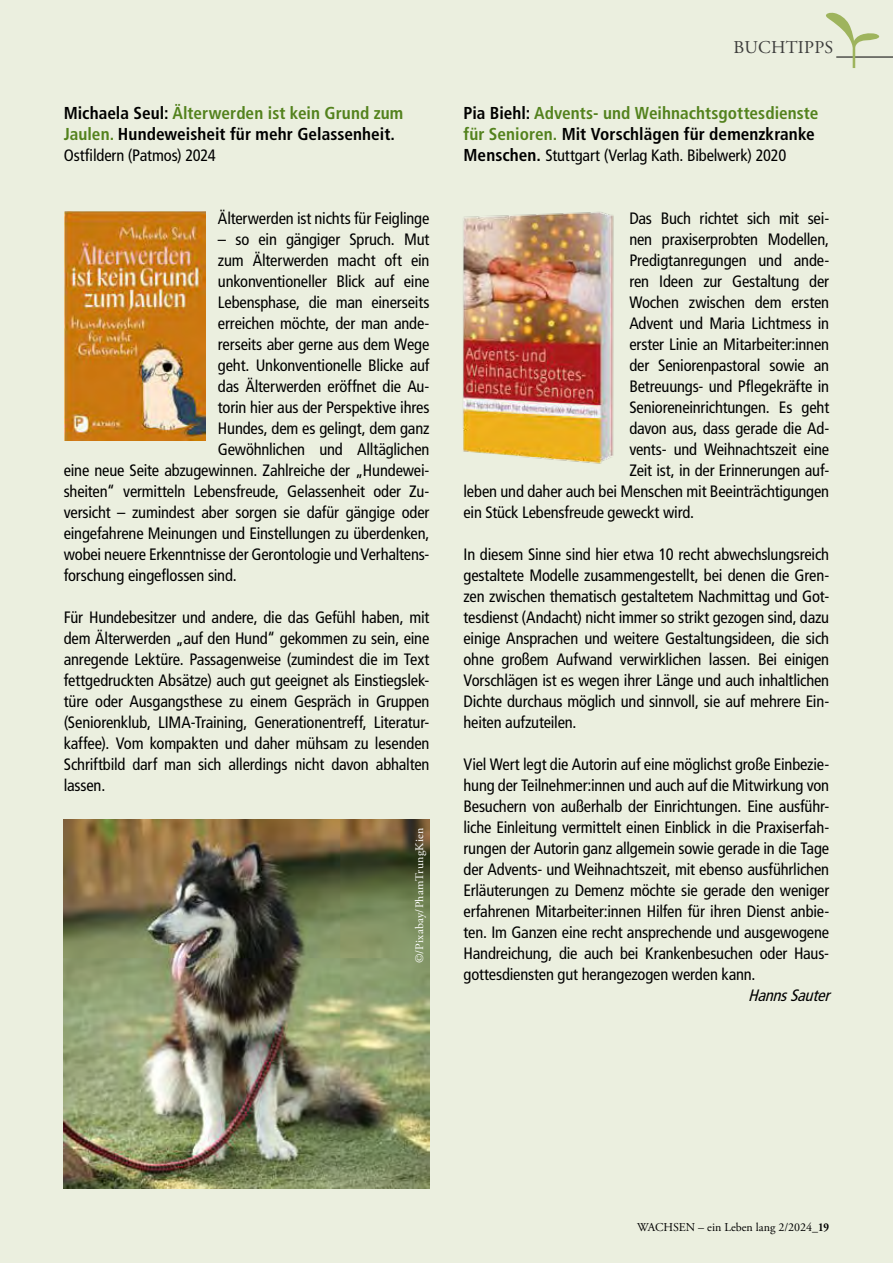
<style>
.page{position:relative;width:893px;height:1263px;background:#ebefdf}
.page>*{position:absolute;margin:0;border:0;box-sizing:border-box;transform-origin:0 0}
.t1{font:18px "Adobe Garamond Pro";letter-spacing:.015em;color:#3c3c3b}
.t2{font:700 condensed 17.25px/21px "Frutiger LT Std";color:#53821d}
.t3{font:700 condensed 17.25px/21px "Frutiger LT Std";color:#000}
.t4{font:condensed 16.5px/21px "Frutiger LT Std";letter-spacing:-.01em;color:#000;text-align:justify}
.t5{font:italic condensed 16.5px "Frutiger LT Std";color:#000}
.t6{font:12px "Adobe Garamond Pro";color:#000}
.t7{font:11.55px "Adobe Garamond Pro";letter-spacing:.01em;color:#fff;scale:1.04 1}
.s1{color:#53821d}
.s2{color:#000}
.s3{font-weight:700;font-size:17.25px}
.s4{font-weight:700}
</style>
<div class="page">
<hr style="left:836px;top:57px;width:57px;height:1px;background:#000">
<svg style="left:826px;top:12px;width:53px;height:56px"></svg>
<img style="left:65px;top:212px;width:140px;height:229px">
<img style="left:463px;top:212px;width:151px;height:252px">
<img style="left:64px;top:819px;width:365px;height:369px">
<p class="t3" style="left:64px;top:103px;width:341px">Michaela Seul: <span class="s1">Älterwerden ist kein Grund zum<br>Jaulen.</span> Hundeweisheit für mehr Gelassenheit.</p>
<p class="t4" style="left:64px;top:145px;width:153px">Ostfildern (Patmos) 2024</p>
<p class="t4" style="left:218px;top:208px;width:213px">Älterwerden ist nichts für Feiglinge</p>
<p class="t4" style="left:218px;top:229px;width:213px">– so ein gängiger Spruch. Mut</p>
<p class="t4" style="left:218px;top:250px;width:213px">zum Älterwerden macht oft ein</p>
<p class="t4" style="left:218px;top:271px;width:213px">unkonventioneller Blick auf eine</p>
<p class="t4" style="left:218px;top:292px;width:213px">Lebensphase, die man einerseits</p>
<p class="t4" style="left:218px;top:313px;width:213px">erreichen möchte, der man ande-</p>
<p class="t4" style="left:218px;top:334px;width:213px">rerseits aber gerne aus dem Wege</p>
<p class="t4" style="left:218px;top:355px;width:213px">geht. Unkonventionelle Blicke auf</p>
<p class="t4" style="left:218px;top:376px;width:213px">das Älterwerden eröffnet die Au-</p>
<p class="t4" style="left:218px;top:397px;width:213px">torin hier aus der Perspektive ihres</p>
<p class="t4" style="left:218px;top:418px;width:213px">Hundes, dem es gelingt, dem ganz</p>
<p class="t4" style="left:218px;top:439px;width:213px">Gewöhnlichen und Alltäglichen</p>
<p class="t4" style="left:64px;top:460px;width:367px">eine neue Seite abzugewinnen. Zahlreiche der „Hundewei-</p>
<p class="t4" style="left:64px;top:481px;width:367px">sheiten“ vermitteln Lebensfreude, Gelassenheit oder Zu-</p>
<p class="t4" style="left:64px;top:502px;width:367px">versicht – zumindest aber sorgen sie dafür gängige oder</p>
<p class="t4" style="left:64px;top:523px;width:367px">eingefahrene Meinungen und Einstellungen zu überdenken,</p>
<p class="t4" style="left:64px;top:544px;width:367px">wobei neuere Erkenntnisse der Gerontologie und Verhaltens-</p>
<p class="t4" style="left:64px;top:565px;width:175px">forschung eingeflossen sind.</p>
<p class="t4" style="left:64px;top:607px;width:367px">Für Hundebesitzer und andere, die das Gefühl haben, mit dem Älterwerden „auf den Hund“ gekommen zu sein, eine anregende Lektüre. Passagenweise (zumindest die im Text fettgedruckten Absätze) auch gut geeignet als Einstiegslek&shy;türe oder Ausgangsthese zu einem Gespräch in Gruppen (Seniorenklub, LIMA-Training, Generationentreff, Literatur&shy;kaffee). Vom kompakten und daher mühsam zu lesenden Schriftbild darf man sich allerdings nicht davon abhalten lassen.</p>
<p class="t7" style="left:413px;top:963px;width:132px;rotate:-90deg">©/Pixabay/PhamTrungKien</p>
<p class="t1" style="left:734px;top:37px;width:101px">BUCHTIPPS</p>
<p class="t2" style="left:463px;top:103px;width:357px"><span class="s2">Pia Biehl:</span> Advents- und Weihnachtsgottesdienste für Senioren. <span class="s2">Mit Vorschlägen für demenzkranke</span></p>
<p class="t4" style="left:463px;top:145px;width:324px"><span class="s3">Menschen.</span> Stuttgart (Verlag Kath. Bibelwerk) 2020</p>
<p class="t4" style="left:629px;top:208px;width:201px">Das Buch richtet sich mit sei-</p>
<p class="t4" style="left:629px;top:229px;width:201px">nen praxiserprobten Modellen,</p>
<p class="t4" style="left:629px;top:250px;width:201px">Predigtanregungen und ande-</p>
<p class="t4" style="left:629px;top:271px;width:201px">ren Ideen zur Gestaltung der</p>
<p class="t4" style="left:629px;top:292px;width:201px">Wochen zwischen dem ersten</p>
<p class="t4" style="left:629px;top:313px;width:201px">Advent und Maria Lichtmess in</p>
<p class="t4" style="left:629px;top:334px;width:201px">erster Linie an Mitarbeiter:innen</p>
<p class="t4" style="left:629px;top:355px;width:201px">der Seniorenpastoral sowie an</p>
<p class="t4" style="left:629px;top:376px;width:201px">Betreuungs- und Pflegekräfte in</p>
<p class="t4" style="left:629px;top:397px;width:201px">Senioreneinrichtungen. Es geht</p>
<p class="t4" style="left:629px;top:418px;width:201px">davon aus, dass gerade die Ad-</p>
<p class="t4" style="left:629px;top:439px;width:201px">vents- und Weihnachtszeit eine</p>
<p class="t4" style="left:629px;top:460px;width:201px">Zeit ist, in der Erinnerungen auf-</p>
<p class="t4" style="left:463px;top:481px;width:367px">leben und daher auch bei Menschen mit Beeinträchtigungen</p>
<p class="t4" style="left:463px;top:502px;width:232px">ein Stück Lebensfreude geweckt wird.</p>
<p class="t4" style="left:463px;top:544px;width:367px">In diesem Sinne sind hier etwa 10 recht abwechslungsreich gestaltete Modelle zusammengestellt, bei denen die Gren&shy;zen zwischen thematisch gestaltetem Nachmittag und Got&shy;tesdienst (Andacht) nicht immer so strikt gezogen sind, dazu einige Ansprachen und weitere Gestaltungsideen, die sich ohne großem Aufwand verwirklichen lassen. Bei einigen Vorschlägen ist es wegen ihrer Länge und auch inhaltlichen Dichte durchaus möglich und sinnvoll, sie auf mehrere Ein&shy;heiten aufzuteilen.</p>
<p class="t4" style="left:463px;top:754px;width:367px">Viel Wert legt die Autorin auf eine möglichst große Einbezie&shy;hung der Teilnehmer:innen und auch auf die Mitwirkung von Besuchern von außerhalb der Einrichtungen. Eine ausführ&shy;liche Einleitung vermittelt einen Einblick in die Praxiserfah&shy;rungen der Autorin ganz allgemein sowie gerade in die Tage der Advents- und Weihnachtszeit, mit ebenso ausführlichen Erläuterungen zu Demenz möchte sie gerade den weniger erfahrenen Mitarbeiter:innen Hilfen für ihren Dienst anbie&shy;ten. Im Ganzen eine recht ansprechende und ausgewogene Handreichung, die auch bei Krankenbesuchen oder Haus&shy;gottesdiensten gut herangezogen werden kann.</p>
<p class="t5" style="left:748px;top:986px;width:88px">HannsSauter</p>
<p class="t6" style="left:637px;top:1219px;width:194px">WACHSEN – ein Leben lang 2/2024_<span class="s4">19</span></p>
</div>
